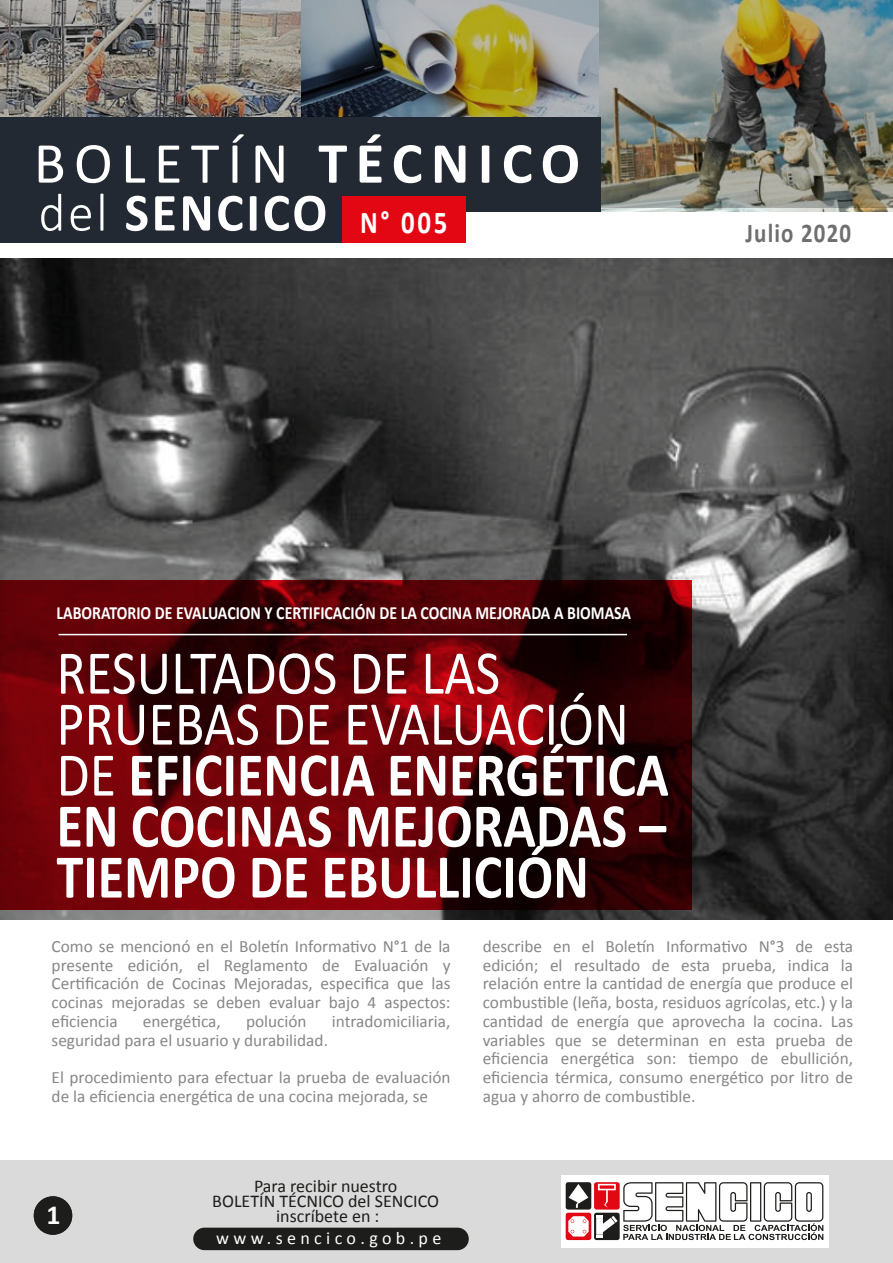
<style>
.page{position:relative;width:893px;height:1263px;background:#fff}
.page>*{position:absolute;margin:0;border:0;box-sizing:border-box;transform-origin:0 0}
.t1{font:700 62.7px/51px "Calibri";color:#fff;scale:.86 1}
.t2{font:58.65px "Calibri";letter-spacing:.14em;color:#fff}
.t3{font:700 54.3px "Calibri";letter-spacing:.05em;color:#fff;scale:.96 1}
.t4{font:700 31.8px "Calibri";color:#fff;scale:.84 1}
.t5{font:700 27.75px "Calibri";color:#fff}
.t6{font:700 27.15px "Calibri";letter-spacing:.05em;color:#706f6f;scale:.84 1}
.t7{font:700 18.6px "Calibri";color:#fff;scale:.85 1}
.t8{font:18px/15px "Calibri";color:#1d1d1b;text-align:center}
.t9{font:18px "Calibri";letter-spacing:.24em;color:#fff}
.t10{font:17.25px/18.8px "Calibri";color:#878787;text-align:justify}
.s1{font-weight:700}
.s2{font-weight:300}
.s3{font-size:31.8px}
.s4{font-weight:400}
</style>
<div class="page">
<img style="left:0;top:258px;width:892px;height:662px">
<svg style="left:0;top:581px;width:692px;height:329px;background:#550207"></svg>
<img style="left:600px;top:207px;width:293px;height:5px">
<img style="left:0;top:0;width:893px;height:207px">
<div style="left:0;top:117px;width:600px;height:95px;background:#232933"></div>
<div style="left:0;top:161px;width:353px;height:82px;background:#232933"></div>
<div style="left:342px;top:197px;width:124px;height:46px;background:#e30613"></div>
<hr style="left:58px;top:634px;width:569px;height:1px;background:#fff">
<div style="left:0;top:1160px;width:893px;height:103px;background:#dadada"></div>
<div style="left:561px;top:1175px;width:267px;height:72px;background:#fff"></div>
<div style="left:566px;top:1182px;width:25px;height:27px;background:#1d1d1b;border-radius:3px"></div>
<svg style="left:569px;top:1184px;width:19px;height:24px"></svg>
<div style="left:594px;top:1182px;width:26px;height:27px;background:#e30613;border-radius:3px"></div>
<div style="left:594px;top:1213px;width:26px;height:27px;background:#1d1d1b;border-radius:3px"></div>
<div style="left:566px;top:1213px;width:25px;height:27px;background:#e30613;border-radius:3px"></div>
<svg style="left:568px;top:1216px;width:21px;height:20px"></svg>
<svg style="left:596px;top:1182px;width:227px;height:58px"></svg>
<div style="left:34px;top:1196px;width:38px;height:39px;background:#1d1d1b;border-radius:50%"></div>
<div style="left:193px;top:1228px;width:276px;height:22px;background:#1d1d1b;border-radius:11px"></div>
<h2 class="t2" style="left:34px;top:127px;width:548px">BOLETÍN <span class="s1">TÉCNICO</span></h2>
<h3 class="t3" style="left:38px;top:178px;width:355px"><span class="s2">del</span> SENCICO <span class="s3">N</span></h3>
<h3 class="t4" style="left:380px;top:202px;width:81px">° 005</h3>
<h3 class="t6" style="left:746px;top:215px;width:127px">Julio 2020</h3>
<p class="t7" style="left:56px;top:601px;width:677px">LABORATORIO DE EVALUACION Y CERTIFICACIÓN DE LA COCINA MEJORADA A BIOMASA</p>
<h1 class="t1" style="left:56px;top:647px;width:713px"><span class="s4">RESULTADOS DE LAS<br>PRUEBAS DE EVALUACIÓN<br>DE</span> EFICIENCIA ENERGÉTICA<br>EN COCINAS MEJORADAS –<br>TIEMPO DE EBULLICIÓN</h1>
<p class="t10" style="left:52px;top:936px;width:400px">Como se mencionó en el Boletín Informativo N°1 de la presente edición, el Reglamento de Evaluación y Certificación de Cocinas Mejoradas, especifica que las cocinas mejoradas se deben evaluar bajo 4 aspectos: eficiencia</p>
<p class="t10" style="left:143px;top:1011px;width:79px">energética,</p>
<p class="t10" style="left:246px;top:1011px;width:62px">polución</p>
<p class="t10" style="left:332px;top:1011px;width:120px">intradomiciliaria,</p>
<p class="t10" style="left:52px;top:1020px;width:400px;line-height:37.5px">seguridad para el usuario y durabilidad.<br>El procedimiento para efectuar la prueba de evaluación</p>
<p class="t10" style="left:52px;top:1086px;width:378px">de la eficiencia energética de una cocina mejorada, se</p>
<h3 class="t5" style="left:46px;top:1197px;width:16px">1</h3>
<p class="t8" style="left:212px;top:1177px;width:228px">Para recibir nuestro<br>BOLETÍN TÉCNICO del SENCICO inscríbete en :</p>
<p class="t9" style="left:216px;top:1226px;width:227px">www.sencico.gob.pe</p>
<p class="t10" style="left:483px;top:936px;width:372px">describe en el Boletín Informativo N°3 de esta edición; el resultado de esta prueba, indica la relación entre la cantidad de energía que produce el combustible (leña, bosta, residuos agrícolas, etc.) y la cantidad de energía que aprovecha la cocina. Las variables que se determinan en esta prueba de eficiencia energética son: tiempo de ebullición, eficiencia térmica, consumo energético por litro de agua y ahorro de combustible.</p>
</div>
